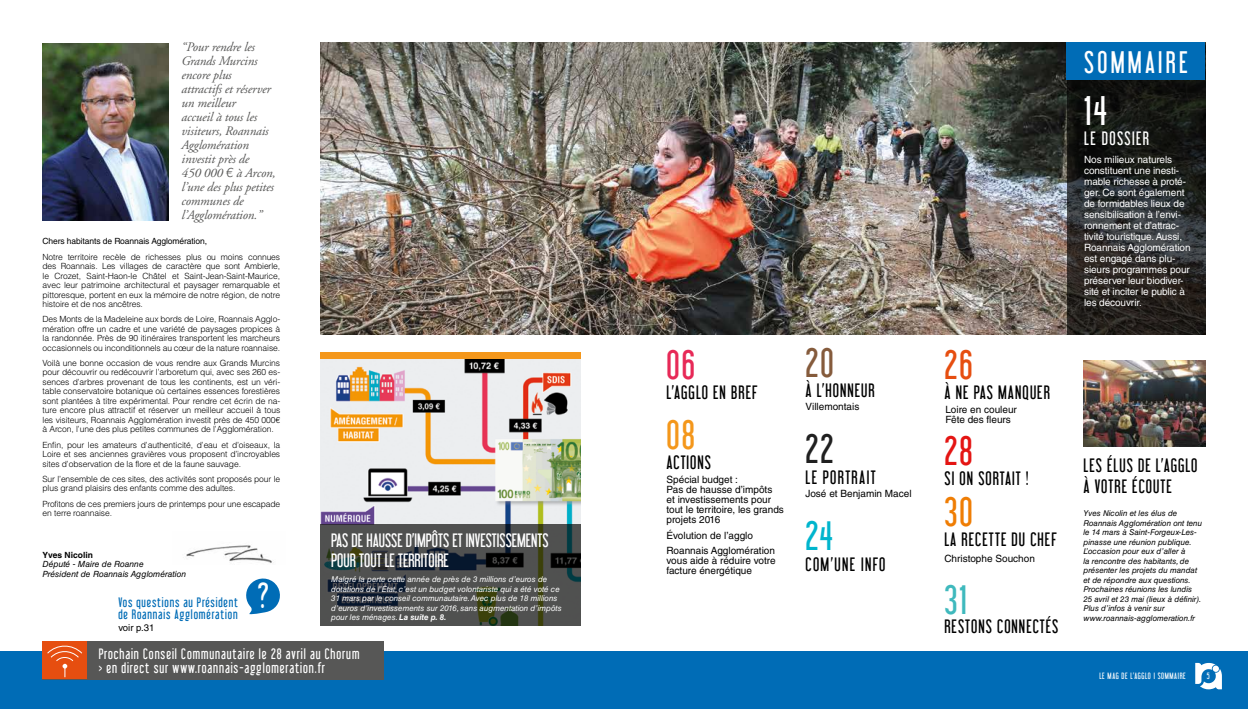
<style>
.page{position:relative;width:1248px;height:709px;background:#fff}
.page>*{position:absolute;margin:0;border:0;box-sizing:border-box;transform-origin:0 0}
.t1{font:36.3px "Libel Suit";color:#fff}
.t2{font:36px "Libel Suit";color:#e72957}
.t3{font:36px "Libel Suit";color:#f4971b}
.t4{font:36px "Libel Suit";color:#855b3c}
.t5{font:36px "Libel Suit";color:#202020}
.t6{font:36px "Libel Suit";color:#00b5cd}
.t7{font:36px "Libel Suit";color:#e64e10}
.t8{font:36px "Libel Suit";color:#e41513}
.t9{font:36px "Libel Suit";color:#ef7d04}
.t10{font:36px "Libel Suit";color:#3fb9bd}
.t11{font:31.6px "Libel Suit";color:#fff}
.t12{font:27.3px "Libel Suit";letter-spacing:.12em;color:#fff}
.t13{font:17px/20.4px "Libel Suit";letter-spacing:.06em;color:#000}
.t14{font:17px/20.4px "Libel Suit";color:#fff}
.t15{font:17px "Libel Suit";letter-spacing:.08em;color:#000}
.t16{font:17px "Libel Suit";letter-spacing:.08em;color:#fff}
.t17{font:13.2px/14.3px "Libel Suit";letter-spacing:.07em;color:#fff}
.t18{font:italic 13px/14px "Adobe Garamond";letter-spacing:-.01em;color:#575756}
.t19{font:12px/12.7px "Libel Suit";letter-spacing:.07em;color:#006cb6}
.t20{font:10px/11px "Helvetica LT Std";letter-spacing:-.01em;color:#fff}
.t21{font:10px/10px "Helvetica LT Std";color:#000}
.t22{font:9.5px "Helvetica LT Std";color:#000}
.t23{font:300 8.5px/9.5px "Helvetica LT Std";letter-spacing:-.01em;color:#000;text-align:justify}
.t24{font:italic 8.5px/9.5px "Helvetica LT Std";color:#000}
.t25{font:8.5px "Helvetica LT Std";letter-spacing:-.01em;color:#000}
.t26{font:700 8.5px "Helvetica LT Std";color:#000}
.t27{font:italic 8px/9.5px "Helvetica LT Std";color:#000}
.t28{font:italic 8px/9.5px "Helvetica LT Std";color:#fff}
.t29{font:8px "Libel Suit";letter-spacing:.08em;color:#fff}
.s1{font-family:"Helvetica Neue LT";font-weight:300}
.s2{font-weight:700}
</style>
<div class="page">
<img style="left:320px;top:43px;width:746px;height:291px">
<img style="left:320px;top:358px;width:261px;height:166px">
<div style="left:0;top:651px;width:1247px;height:58px;background:#006cb6"></div>
<svg style="left:320px;top:524px;width:261px;height:102px;background:#424644"></svg>
<img style="left:43px;top:43px;width:125px;height:177px">
<svg style="left:1066px;top:80px;width:139px;height:254px;background:#222321"></svg>
<div style="left:1066px;top:43px;width:139px;height:37px;background:#006cb6"></div>
<div style="left:320px;top:352px;width:261px;height:6px;background:#f4971b"></div>
<div style="left:43px;top:641px;width:341px;height:38px;background:#575756"></div>
<div style="left:42px;top:641px;width:45px;height:38px;background:#e64e10"></div>
<svg style="left:47px;top:645px;width:35px;height:32px"></svg>
<svg style="left:246px;top:578px;width:34px;height:37px"></svg>
<svg style="left:1195px;top:663px;width:26px;height:26px"></svg>
<img style="left:1083px;top:360px;width:122px;height:87px">
<img style="left:186px;top:545px;width:86px;height:18px">
<h3 class="t18" style="left:181px;top:40px;width:96px">“Pour rendre les<br>Grands Murcins encore plus<br>attractifs et réserver un meilleur<br>accueil à tous les visiteurs, Roannais<br>Agglomération investit près de<br>450 000 <span class="s1">€</span> à Arcon, l’une des plus petites communes de l’Agglomération.”</h3>
<p class="t25" style="left:43px;top:236px;width:166px">Chers habitants de Roannais Agglomération,</p>
<p class="t23" style="left:43px;top:252px;width:239px">Notre territoire recèle de richesses plus ou moins connues des Roannais. Les villages de caractère que sont Ambierle, le Crozet, Saint-Haon-le Châtel et Saint-Jean-Saint-Maurice, avec leur patrimoine architectural et paysager remarquable et pittoresque, portent en eux la mémoire de notre région, de notre histoire et de nos ancêtres.</p>
<p class="t23" style="left:43px;top:314px;width:239px">Des Monts de la Madeleine aux bords de Loire, Roannais Agglo&shy;mération offre un cadre et une variété de paysages propices à la randonnée. Près de 90 itinéraires transportent les marcheurs occasionnels ou inconditionnels au cœur de la nature roannaise.</p>
<p class="t23" style="left:43px;top:358px;width:239px">Voilà une bonne occasion de vous rendre aux Grands Murcins pour découvrir ou redécouvrir l’arboretum qui, avec ses 260 es&shy;sences d’arbres provenant de tous les continents, est un véri&shy;table conservatoire botanique où certaines essences forestières sont plantées à titre expérimental. Pour rendre cet écrin de na&shy;ture encore plus attractif et réserver un meilleur accueil à tous les visiteurs, Roannais Agglomération investit près de 450 000€ à Arcon, l’une des plus petites communes de l’Agglomération.</p>
<p class="t23" style="left:43px;top:440px;width:239px">Enfin, pour les amateurs d’authenticité, d’eau et d’oiseaux, la Loire et ses anciennes gravières vous proposent d’incroyables sites d’observation de la flore et de la faune sauvage.</p>
<p class="t23" style="left:43px;top:474px;width:239px">Sur l’ensemble de ces sites, des activités sont proposés pour le plus grand plaisirs des enfants comme des adultes.</p>
<p class="t23" style="left:43px;top:498px;width:239px">Profitons de ces premiers jours de printemps pour une escapade en terre roannaise.</p>
<p class="t26" style="left:43px;top:549px;width:52px">Yves Nicolin</p>
<p class="t24" style="left:43px;top:559px;width:145px">Député - Maire de Roanne<br>Président de Roannais Agglomération</p>
<h3 class="t19" style="left:118px;top:595px;width:121px">Vos questions au Président de Roannais Agglomération</h3>
<p class="t22" style="left:118px;top:622px;width:38px">voir p.31</p>
<h3 class="t11" style="left:258px;top:577px;width:12px">?</h3>
<h3 class="t14" style="left:331px;top:530px;width:219px">PAS DE HAUSSE D’IMPÔTS ET INVESTISSEMENTS<br>POUR TOUT LE TERRITOIRE</h3>
<p class="t28" style="left:331px;top:574px;width:232px">Malgré la perte cette année de près de 3 millions d’euros de dotations de l’État, c’est un budget volontariste qui a été voté ce 31 mars par le conseil communautaire. Avec plus de 18 millions d’euros d’investissements sur 2016, sans augmentation d’impôts pour les ménages. <span class="s2">La suite p. 8.</span></p>
<h3 class="t17" style="left:99px;top:646px;width:262px">Prochain Conseil Communautaire le 28 avril au Chorum &gt; en direct sur www.roannais-agglomeration.fr</h3>
<h2 class="t2" style="left:666px;top:343px;width:30px">06</h2>
<h3 class="t13" style="left:666px;top:382px;width:92px">L’AGGLO EN BREF</h3>
<h2 class="t3" style="left:666px;top:413px;width:30px">08</h2>
<h3 class="t13" style="left:666px;top:451px;width:46px">ACTIONS</h3>
<p class="t21" style="left:666px;top:474px;width:119px">Spécial budget :<br>Pas de hausse d’impôts<br>et investissements pour tout le territoire, les grands projets 2016</p>
<p class="t21" style="left:666px;top:527px;width:110px;line-height:15.7px">Évolution de l’agglo<br>Roannais Agglomération</p>
<p class="t21" style="left:666px;top:556px;width:110px">vous aide à réduire votre facture énergétique</p>
<h2 class="t4" style="left:805px;top:342px;width:30px">20</h2>
<h3 class="t13" style="left:805px;top:380px;width:71px">À L’HONNEUR</h3>
<h2 class="t5" style="left:805px;top:428px;width:30px">22</h2>
<h3 class="t15" style="left:805px;top:467px;width:72px">LE PORTRAIT</h3>
<h2 class="t6" style="left:805px;top:514px;width:29px">24</h2>
<h3 class="t15" style="left:805px;top:554px;width:81px">COM’UNE INFO</h3>
<p class="t21" style="left:805px;top:401px;width:55px">Villemontais</p>
<p class="t21" style="left:805px;top:488px;width:108px">José et Benjamin Macel</p>
<h2 class="t7" style="left:944px;top:344px;width:30px">26</h2>
<h3 class="t13" style="left:944px;top:382px;width:107px">À NE PAS MANQUER</h3>
<h2 class="t8" style="left:944px;top:429px;width:30px">28</h2>
<h3 class="t13" style="left:944px;top:468px;width:86px">SI ON SORTAIT !</h3>
<h2 class="t9" style="left:944px;top:490px;width:30px">30</h2>
<h3 class="t13" style="left:944px;top:529px;width:114px">LA RECETTE DU CHEF</h3>
<p class="t21" style="left:944px;top:553px;width:92px">Christophe Souchon</p>
<h2 class="t10" style="left:944px;top:578px;width:24px">31</h2>
<h3 class="t13" style="left:944px;top:616px;width:115px">RESTONS CONNECTÉS</h3>
<p class="t21" style="left:945px;top:405px;width:73px">Loire en couleur<br>Fête des fleurs</p>
<h3 class="t12" style="left:1083px;top:46px;width:105px">SOMMAIRE</h3>
<h1 class="t1" style="left:1084px;top:90px;width:24px">14</h1>
<h3 class="t16" style="left:1084px;top:128px;width:66px">LE DOSSIER</h3>
<p class="t20" style="left:1083px;top:154px;width:108px">Nos milieux naturels constituent une inesti&shy;mable richesse à proté&shy;ger. Ce sont également de formidables lieux de sensibilisation à l’envi&shy;ronnement et d’attrac&shy;tivité touristique. Aussi,<br>Roannais Agglomération est engagé dans plu&shy;sieurs programmes pour préserver leur biodiver&shy;sité et inciter le public à les découvrir.</p>
<h3 class="t13" style="left:1083px;top:455px;width:115px">LES ÉLUS DE L’AGGLO<br>À VOTRE ÉCOUTE</h3>
<p class="t27" style="left:1083px;top:508px;width:120px">Yves Nicolin et les élus de<br>Roannais Agglomération ont tenu le 14 mars à Saint-Forgeux-Les&shy;pinasse une réunion publique.<br>L’occasion pour eux d’aller à<br>la rencontre des habitants, de présenter les projets du mandat et de répondre aux questions.<br>Prochaines réunions les lundis<br>25 avril et 23 mai (lieux à définir).<br>Plus d’infos à venir sur www.roannais-agglomeration.fr</p>
<p class="t29" style="left:1099px;top:671px;width:88px">LE MAG DE L’AGGLO I SOMMAIRE</p>
<p class="t29" style="left:1206px;top:671px;width:4px">5</p>
</div>
